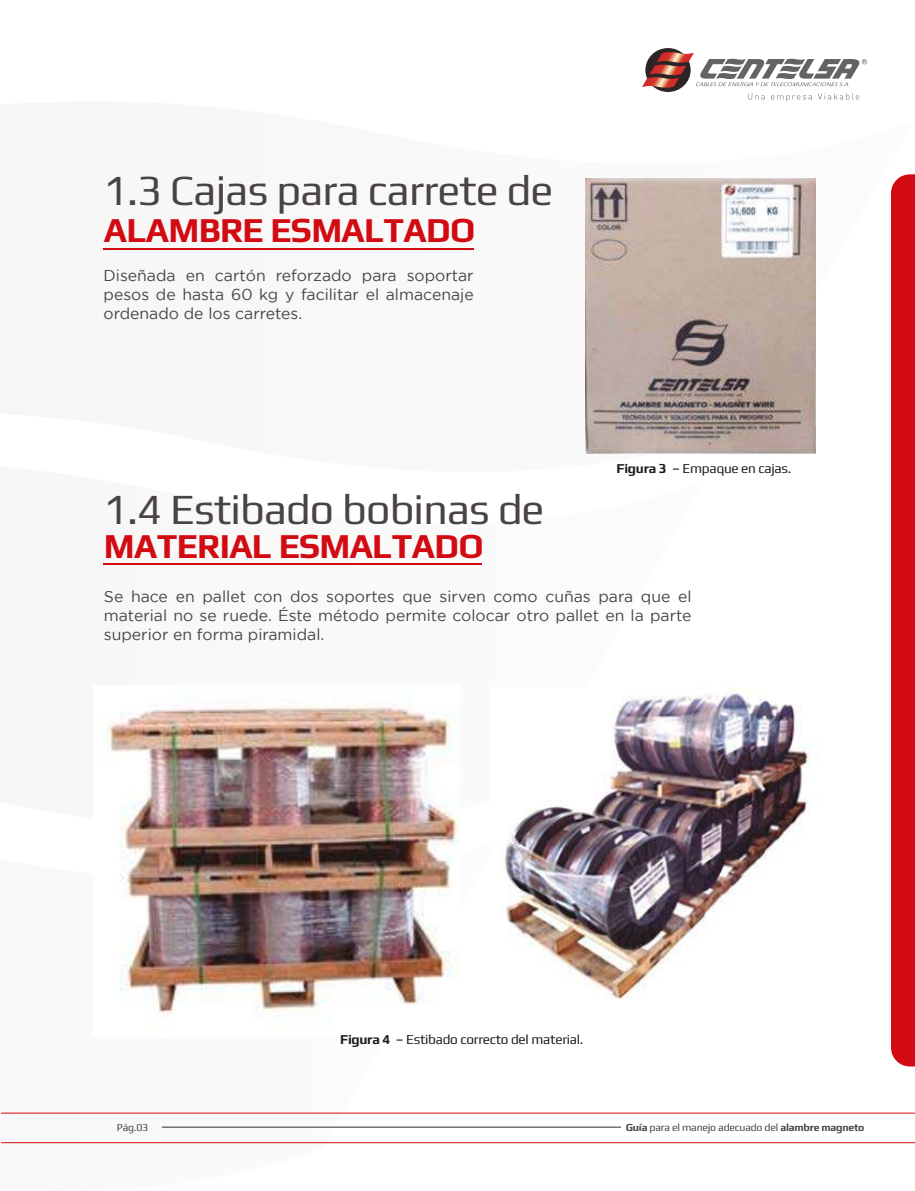
<style>
.page{position:relative;width:915px;height:1191px;background:#fff}
.page>*{position:absolute;margin:0;border:0;box-sizing:border-box;transform-origin:0 0}
.t1{font:42.75px "Play";letter-spacing:-.02em;color:#494346}
.t2{font:700 34.8px "Play";letter-spacing:-.02em;color:#d20a11}
.t3{font:15.75px/18.9px "Gotham";color:#494346;text-align:justify}
.t4{font:13.5px "Play";letter-spacing:-.02em;color:#1d1d1b}
.t5{font:10.5px "Play";letter-spacing:-.02em;color:#494346}
.s1{font-weight:700}
</style>
<div class="page">
<svg style="left:1px;top:967px;width:498px;height:177px"></svg>
<hr style="left:1px;top:1142px;width:913px;height:1px;background:#d20a11">
<hr style="left:1px;top:1112px;width:913px;height:1px;background:#d20a11">
<hr style="left:162px;top:1126px;width:458px;height:1px;background:#494346">
<div style="left:645px;top:48px;width:45px;height:44px;background:#2d2426;border-radius:50%"></div>
<svg style="left:642px;top:52px;width:224px;height:49px"></svg>
<div style="left:891px;top:174px;width:23px;height:892px;background:#d20a11"></div>
<hr style="left:103px;top:248px;width:370px;height:1px;background:#d20a11">
<hr style="left:103px;top:563px;width:378px;height:2px;background:#d20a11">
<img style="left:585px;top:178px;width:230px;height:275px">
<img style="left:94px;top:700px;width:365px;height:336px">
<img style="left:491px;top:688px;width:319px;height:318px">
<h1 class="t1" style="left:103px;top:161px;width:451px">1.3 Cajas para carrete de</h1>
<h2 class="t2" style="left:104px;top:205px;width:373px">ALAMBRE ESMALTADO</h2>
<p class="t3" style="left:103px;top:265px;width:371px">Diseñada en cartón reforzado para soportar pesos de hasta 60 kg y facilitar el almacenaje ordenado de los carretes.</p>
<p class="t4" style="left:616px;top:459px;width:176px"><span class="s1">Figura 3</span> – Empaque en cajas.</p>
<h1 class="t1" style="left:103px;top:479px;width:442px">1.4 Estibado bobinas de</h1>
<h2 class="t2" style="left:104px;top:521px;width:381px">MATERIAL ESMALTADO</h2>
<p class="t3" style="left:104px;top:587px;width:589px">Se hace en pallet con dos soportes que sirven como cuñas para que el material no se ruede. Éste método permite colocar otro pallet en la parte superior en forma piramidal.</p>
<p class="t5" style="left:117px;top:1120px;width:33px">Pág.03</p>
<p class="t4" style="left:340px;top:1029px;width:245px"><span class="s1">Figura 4</span> – Estibado correcto del material.</p>
<p class="t5" style="left:625px;top:1120px;width:240px"><span class="s1">Guía</span> para el manejo adecuado del <span class="s1">alambre magneto</span></p>
</div>
